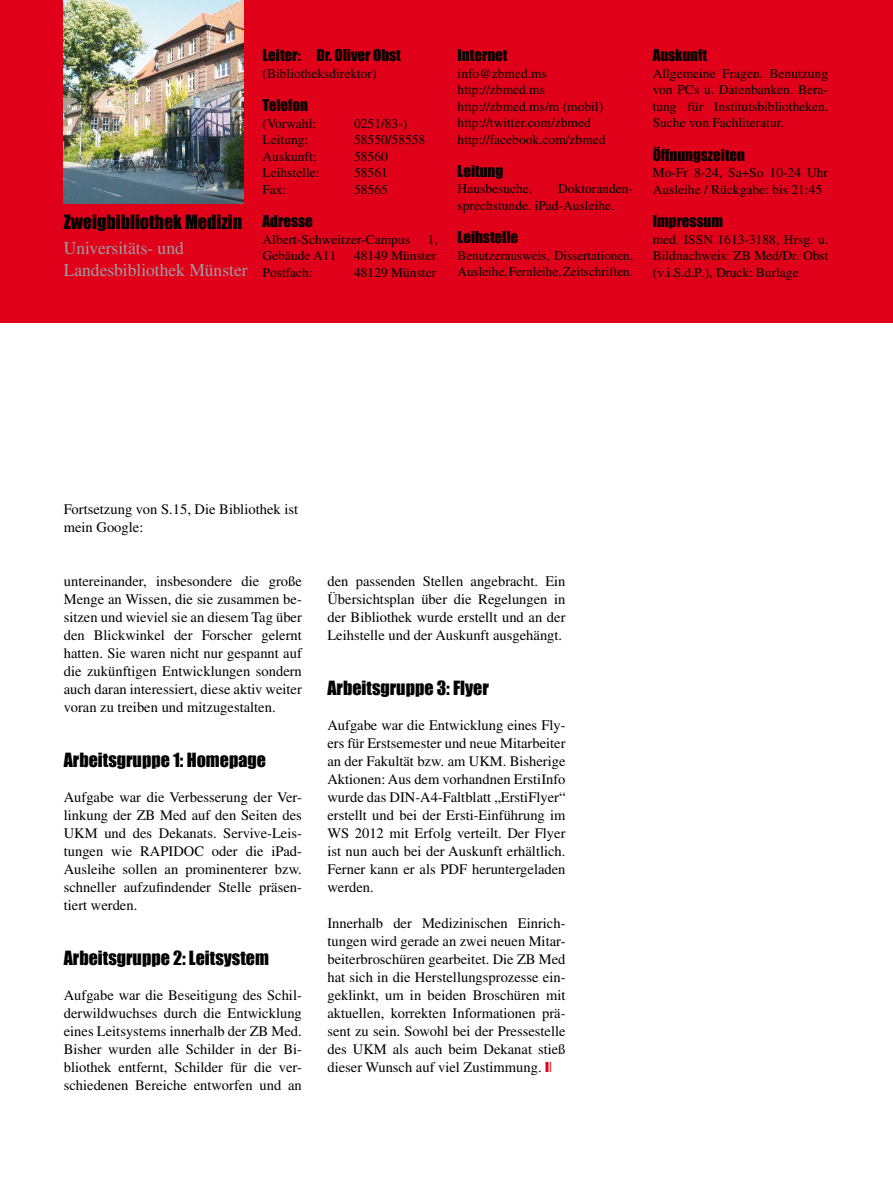
<style>
.page{position:relative;width:893px;height:1191px;background:#fff}
.page>*{position:absolute;margin:0;border:0;box-sizing:border-box;transform-origin:0 0}
.t1{font:18px "Impact";color:#000}
.t2{font:18px/21.6px "Times";color:#9c9e9f}
.t3{font:15px "Impact";color:#000}
.t4{font:14.55px/18px "Times";color:#000;text-align:justify}
.t5{font:13.5px/16.5px "Times";color:#000}
</style>
<div class="page">
<div style="left:0;top:0;width:893px;height:322px;background:#e1001a"></div>
<img style="left:64px;top:0;width:179px;height:203px">
<p class="t1" style="left:64px;top:207px;width:180px">Zweigbibliothek Medizin</p>
<p class="t2" style="left:64px;top:237px;width:185px">Universitäts- und<br>Landesbibliothek Münster</p>
<p class="t3" style="left:263px;top:44px;width:140px">Leiter: Dr. Oliver Obst</p>
<p class="t5" style="left:263px;top:65px;width:115px">(Bibliotheksdirektor)</p>
<p class="t3" style="left:263px;top:94px;width:47px">Telefon</p>
<p class="t5" style="left:263px;top:115px;width:55px">(Vorwahl:</p>
<p class="t5" style="left:354px;top:115px;width:55px">0251/83-)</p>
<p class="t5" style="left:263px;top:131px;width:47px">Leitung:</p>
<p class="t5" style="left:354px;top:131px;width:73px">58550/58558</p>
<p class="t5" style="left:263px;top:148px;width:55px">Auskunft:</p>
<p class="t5" style="left:354px;top:148px;width:35px">58560</p>
<p class="t5" style="left:263px;top:164px;width:58px">Leihstelle:</p>
<p class="t5" style="left:354px;top:164px;width:35px">58561</p>
<p class="t5" style="left:263px;top:181px;width:25px">Fax:</p>
<p class="t5" style="left:354px;top:181px;width:35px">58565</p>
<p class="t3" style="left:263px;top:210px;width:52px">Adresse</p>
<p class="t5" style="left:263px;top:231px;width:149px">Albert-Schweitzer-Campus</p>
<p class="t5" style="left:428px;top:231px;width:12px">1,</p>
<p class="t5" style="left:263px;top:247px;width:75px">Gebäude A11</p>
<p class="t5" style="left:354px;top:247px;width:84px">48149 Münster</p>
<p class="t5" style="left:263px;top:264px;width:52px">Postfach:</p>
<p class="t5" style="left:354px;top:264px;width:84px">48129 Münster</p>
<p class="t3" style="left:458px;top:44px;width:51px">Internet</p>
<p class="t5" style="left:458px;top:65px;width:149px">info@zbmed.ms http://zbmed.ms http://zbmed.ms/m (mobil) http://twitter.com/zbmed http://facebook.com/zbmed</p>
<p class="t3" style="left:458px;top:159px;width:47px">Leitung</p>
<p class="t5" style="left:458px;top:180px;width:76px">Hausbesuche.</p>
<p class="t5" style="left:458px;top:180px;width:176px;text-indent:100px">Doktoranden&shy;sprechstunde. iPad-Ausleihe.</p>
<p class="t3" style="left:458px;top:226px;width:62px">Leihstelle</p>
<p class="t5" style="left:458px;top:247px;width:177px">Benutzerausweis, Dissertationen,<br>Ausleihe, Fernleihe, Zeitschriften.</p>
<p class="t3" style="left:653px;top:44px;width:56px">Auskunft</p>
<p class="t5" style="left:653px;top:65px;width:177px;text-align:justify">Allgemeine Fragen. Benutzung von PCs u. Datenbanken. Bera&shy;tung für Institutsbibliotheken.<br>Suche von Fachliteratur.</p>
<p class="t3" style="left:653px;top:143px;width:94px">Öffnungszeiten</p>
<p class="t5" style="left:653px;top:164px;width:177px">Mo-Fr 8-24, Sa+So 10-24 Uhr<br>Ausleihe / Rückgabe: bis 21:45</p>
<p class="t3" style="left:653px;top:210px;width:72px">Impressum</p>
<p class="t5" style="left:653px;top:231px;width:177px;text-align:justify">med. ISSN 1613-3188, Hrsg. u.<br>Bildnachweis: ZB Med/Dr. Obst (v.i.S.d.P.), Druck: Burlage</p>
<p class="t4" style="left:64px;top:500px;width:236px">Fortsetzung von S.15, Die Bibliothek ist mein Google:</p>
<p class="t4" style="left:64px;top:572px;width:240px">untereinander, insbesondere die große Menge an Wissen, die sie zusammen be&shy;sitzen und wieviel sie an diesem Tag über den Blickwinkel der Forscher gelernt hatten. Sie waren nicht nur gespannt auf die zukünftigen Entwicklungen sondern auch daran interessiert, diese aktiv weiter voran zu treiben und mitzugestalten.</p>
<p class="t1" style="left:64px;top:746px;width:204px">Arbeitsgruppe 1: Homepage</p>
<p class="t4" style="left:64px;top:788px;width:240px">Aufgabe war die Verbesserung der Ver&shy;linkung der ZB Med auf den Seiten des UKM und des Dekanats. Servive-Leis&shy;tungen wie RAPIDOC oder die iPad-Ausleihe sollen an prominenterer bzw. schneller aufzufindender Stelle präsen&shy;tiert werden.</p>
<p class="t1" style="left:64px;top:944px;width:207px">Arbeitsgruppe 2: Leitsystem</p>
<p class="t4" style="left:64px;top:986px;width:240px">Aufgabe war die Beseitigung des Schil&shy;derwildwuchses durch die Entwicklung eines Leitsystems innerhalb der ZB Med.<br>Bisher wurden alle Schilder in der Bi&shy;bliothek entfernt, Schilder für die ver&shy;schiedenen Bereiche entworfen und an</p>
<p class="t4" style="left:327px;top:572px;width:240px">den passenden Stellen angebracht. Ein Übersichtsplan über die Regelungen in der Bibliothek wurde erstellt und an der Leihstelle und der Auskunft ausgehängt.</p>
<p class="t1" style="left:327px;top:674px;width:163px">Arbeitsgruppe 3: Flyer</p>
<p class="t4" style="left:327px;top:716px;width:240px">Aufgabe war die Entwicklung eines Fly&shy;ers für Erstsemester und neue Mitarbeiter an der Fakultät bzw. am UKM. Bisherige Aktionen: Aus dem vorhandnen ErstiInfo wurde das DIN-A4-Faltblatt „ErstiFlyer“ erstellt und bei der Ersti-Einführung im WS 2012 mit Erfolg verteilt. Der Flyer ist nun auch bei der Auskunft erhältlich.<br>Ferner kann er als PDF heruntergeladen werden.</p>
<p class="t4" style="left:327px;top:914px;width:240px">Innerhalb der Medizinischen Einrich&shy;tungen wird gerade an zwei neuen Mitar&shy;beiterbroschüren gearbeitet. Die ZB Med hat sich in die Herstellungsprozesse ein&shy;geklinkt, um in beiden Broschüren mit aktuellen, korrekten Informationen prä&shy;sent zu sein. Sowohl bei der Pressestelle des UKM als auch beim Dekanat stieß dieser Wunsch auf viel Zustimmung.</p>
</div>
